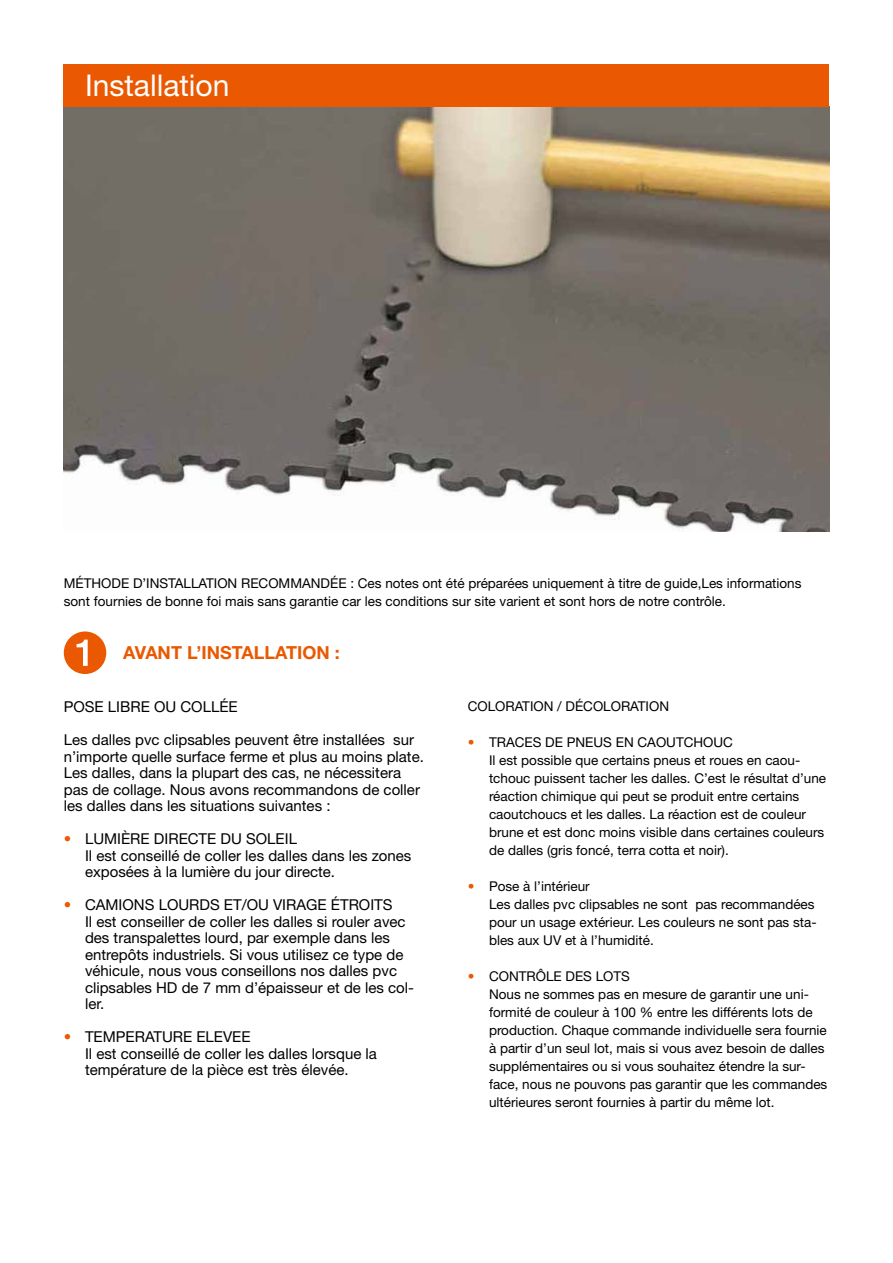
<style>
.page{position:relative;width:893px;height:1263px;background:#fff}
.page>*{position:absolute;margin:0;border:0;box-sizing:border-box;transform-origin:0 0}
.t1{font:30px "Helvetica Neue LT Std";color:#fff}
.t2{font:700 18px "Helvetica Neue LT Std";color:#ea5901}
.t3{font:15px/16.5px "Helvetica Neue LT Std";color:#000}
.t4{font:13.5px/18px "Helvetica Neue LT Std";color:#000}
.s1{color:#ea5901}
</style>
<div class="page">
<img style="left:64px;top:106px;width:765px;height:425px">
<div style="left:64px;top:631px;width:42px;height:43px;background:#ea5901;border-radius:50%"></div>
<svg style="left:77px;top:640px;width:11px;height:26px"></svg>
<div style="left:64px;top:64px;width:765px;height:42px;background:#ea5901"></div>
<h1 class="t1" style="left:85px;top:67px;width:146px">Installation</h1>
<p class="t4" style="left:64px;top:574px;width:739px">MÉTHODE D’INSTALLATION RECOMMANDÉE : Ces notes ont été préparées uniquement à titre de guide,Les informations sont fournies de bonne foi mais sans garantie car les conditions sur site varient et sont hors de notre contrôle.</p>
<h2 class="t2" style="left:123px;top:642px;width:218px">AVANT L’INSTALLATION :</h2>
<p class="t3" style="left:64px;top:698px;width:175px">POSE LIBRE OU COLLÉE</p>
<p class="t3" style="left:64px;top:731px;width:362px">Les dalles pvc clipsables peuvent être installées sur n’importe quelle surface ferme et plus au moins plate.<br>Les dalles, dans la plupart des cas, ne nécessitera pas de collage. Nous avons recommandons de coller les dalles dans les situations suivantes :</p>
<p class="t3" style="left:85px;top:830px;width:328px;text-indent:-21px"><span class="s1">•</span> LUMIÈRE DIRECTE DU SOLEIL<br>Il est conseillé de coller les dalles dans les zones exposées à la lumière du jour directe.</p>
<p class="t3" style="left:85px;top:896px;width:330px;text-indent:-21px"><span class="s1">•</span> CAMIONS LOURDS ET/OU VIRAGE ÉTROITS<br>Il est conseiller de coller les dalles si rouler avec des transpalettes lourd, par exemple dans les entrepôts industriels. Si vous utilisez ce type de véhicule, nous vous conseillons nos dalles pvc clipsables HD de 7 mm d’épaisseur et de les col&shy;ler.</p>
<p class="t3" style="left:85px;top:1028px;width:293px;text-indent:-21px"><span class="s1">•</span> TEMPERATURE ELEVEE<br>Il est conseillé de coller les dalles lorsque la température de la pièce est très élevée.</p>
<p class="t4" style="left:468px;top:697px;width:203px">COLORATION / DÉCOLORATION</p>
<p class="t4" style="left:489px;top:733px;width:339px;text-indent:-21px"><span class="s1">•</span> TRACES DE PNEUS EN CAOUTCHOUC<br>Il est possible que certains pneus et roues en caou&shy;tchouc puissent tacher les dalles. C’est le résultat d’une réaction chimique qui peut se produit entre certains caoutchoucs et les dalles. La réaction est de couleur brune et est donc moins visible dans certaines couleurs de dalles (gris foncé, terra cotta et noir).</p>
<p class="t4" style="left:489px;top:877px;width:329px;text-indent:-21px"><span class="s1">•</span> Pose à l’intérieur<br>Les dalles pvc clipsables ne sont pas recommandées pour un usage extérieur. Les couleurs ne sont pas sta&shy;bles aux UV et à l’humidité.</p>
<p class="t4" style="left:489px;top:967px;width:340px;text-indent:-21px"><span class="s1">•</span> CONTRÔLE DES LOTS<br>Nous ne sommes pas en mesure de garantir une uni&shy;formité de couleur à 100 % entre les différents lots de production. Chaque commande individuelle sera fournie à partir d’un seul lot, mais si vous avez besoin de dalles supplémentaires ou si vous souhaitez étendre la sur&shy;face, nous ne pouvons pas garantir que les commandes ultérieures seront fournies à partir du même lot.</p>
</div>
